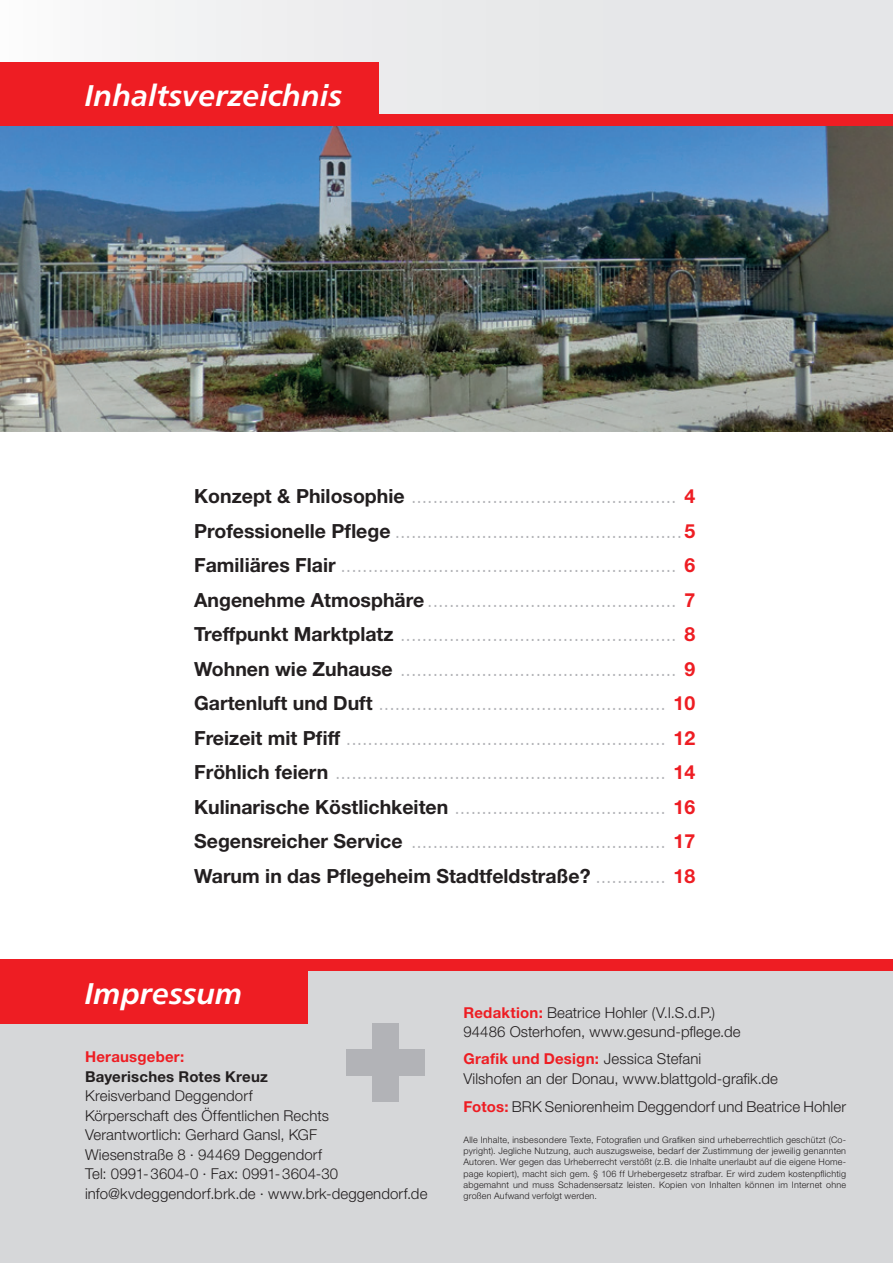
<style>
.page{position:relative;width:893px;height:1263px;background:#fff}
.page>*{position:absolute;margin:0;border:0;box-sizing:border-box;transform-origin:0 0}
.t1{font:30px "Humanist 777 BT Bold Italic B";color:#fff}
.t2{font:300 19.5px/34.5px "Helvetica Neue";color:#b2b3b7;text-align:justify}
.t3{font:300 15px/19.5px "Helvetica Neue";letter-spacing:.005em;color:#231f20}
.t4{font:700 15px "Helvetica Neue";letter-spacing:.015em;color:#231f20}
.t5{font:700 15px "Helvetica Neue";letter-spacing:.015em;color:#ee1d23}
.t6{font:300 9px/11.2px "Helvetica Neue";letter-spacing:.025em;color:#231f20;text-align:justify}
.s1{font-weight:700;color:#231f20}
.s2{font-weight:700;color:#ee1d23}
</style>
<div class="page">
<img style="left:0;top:126px;width:893px;height:306px">
<img style="left:137px;top:0;width:756px;height:115px">
<div style="left:0;top:62px;width:378px;height:63px;background:#ee1d23"></div>
<div style="left:0;top:959px;width:893px;height:304px;background:#d6d7d9"></div>
<div style="left:0;top:959px;width:893px;height:12px;background:#ee1d23"></div>
<div style="left:372px;top:1023px;width:26px;height:79px;background:#b2b3b7"></div>
<div style="left:346px;top:1050px;width:79px;height:26px;background:#b2b3b7"></div>
<div style="left:0;top:959px;width:307px;height:64px;background:#ee1d23"></div>
<div style="left:0;top:115px;width:893px;height:11px;background:#ee1d23"></div>
<h1 class="t1" style="left:85px;top:76px;width:259px">Inhaltsverzeichnis</h1>
<p class="t2" style="left:194px;top:479px;width:502px"><span class="s1">Konzept &amp; Philosophie</span> ................................................. <span class="s2">4<br></span><span class="s1">Professionelle Pflege</span> .....................................................<span class="s2">5<br></span><span class="s1">Familiäres Flair</span> .............................................................. <span class="s2">6<br></span><span class="s1">Angenehme Atmosphäre</span> .............................................. <span class="s2">7<br></span><span class="s1">Treffpunkt Marktplatz</span> ................................................... <span class="s2">8<br></span><span class="s1">Wohnen wie Zuhause</span> ................................................... <span class="s2">9<br></span><span class="s1">Gartenluft und Duft</span> ..................................................... <span class="s2">10<br></span><span class="s1">Freizeit mit Pfiff</span> ........................................................... <span class="s2">12<br></span><span class="s1">Fröhlich feiern</span> ............................................................. <span class="s2">14<br></span><span class="s1">Kulinarische Köstlichkeiten</span> ....................................... <span class="s2">16<br></span><span class="s1">Segensreicher Service</span> ............................................... <span class="s2">17<br></span><span class="s1">Warum in das Pflegeheim Stadtfeldstraße?</span> ............. <span class="s2">18</span></p>
<h1 class="t1" style="left:85px;top:974px;width:159px">Impressum</h1>
<p class="t5" style="left:85px;top:1048px;width:101px">Herausgeber:</p>
<p class="t4" style="left:85px;top:1067px;width:184px">Bayerisches Rotes Kreuz</p>
<p class="t3" style="left:85px;top:1086px;width:344px">Kreisverband Deggendorf<br>Körperschaft des Öffentlichen Rechts Verantwortlich: Gerhard Gansl, KGF<br>Wiesenstraße 8 · 94469 Deggendorf<br>Tel: 0991- 3604-0 · Fax: 0991- 3604-30 info@kvdeggendorf.brk.de · www.brk-deggendorf.de</p>
<p class="t3" style="left:463px;top:1002px;width:279px"><span class="s2">Redaktion:</span> Beatrice Hohler (V.I.S.d.P.)<br>94486 Osterhofen, www.gesund-pflege.de</p>
<p class="t3" style="left:463px;top:1049px;width:316px"><span class="s2">Grafik und Design:</span> Jessica Stefani<br>Vilshofen an der Donau, www.blattgold-grafik.de</p>
<p class="t3" style="left:463px;top:1096px;width:384px"><span class="s2">Fotos:</span> BRK Seniorenheim Deggendorf und Beatrice Hohler</p>
<p class="t6" style="left:463px;top:1134px;width:384px">Alle Inhalte, insbesondere Texte, Fotografien und Grafiken sind urheberrechtlich geschützt (Co&shy;pyright). Jegliche Nutzung, auch auszugsweise, bedarf der Zustimmung der jeweilig genannten Autoren. Wer gegen das Urheberrecht verstößt (z.B. die Inhalte unerlaubt auf die eigene Home&shy;page kopiert), macht sich gem. § 106 ff Urhebergesetz strafbar. Er wird zudem kostenpflichtig abgemahnt und muss Schadensersatz leisten. Kopien von Inhalten können im Internet ohne großen Aufwand verfolgt werden.</p>
</div>
